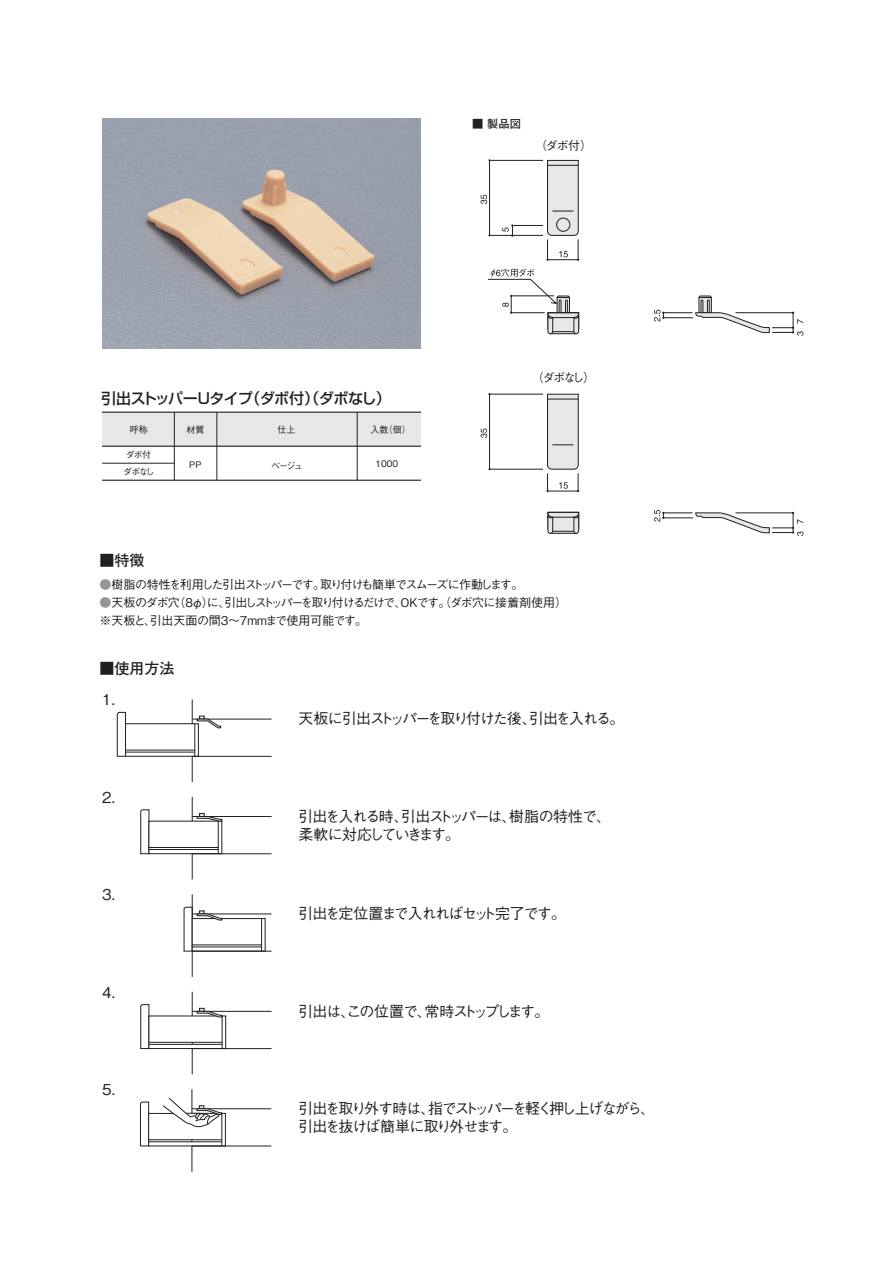
<style>
.page{position:relative;width:893px;height:1263px;background:#fff}
.page>*{position:absolute;margin:0;border:0;box-sizing:border-box;transform-origin:0 0}
.t1{font:500 15px/18px "Gothic BBB Pro";letter-spacing:-.115em;color:#231f20}
.t2{font:500 15px "Shin Go Pro";letter-spacing:-.045em;color:#231f20}
.t3{font:700 15px "Futo Go B101 Pro";color:#231f20}
.t4{font:500 12px/18px "Gothic BBB Pro";letter-spacing:-.075em;color:#231f20}
.t5{font:500 12px "Gothic BBB Pro";letter-spacing:-.13em;color:#231f20}
.t6{font:500 12px "Gothic BBB Pro";letter-spacing:-.095em;color:#231f20}
.t7{font:700 11.25px "Futo Go B101 Pro";color:#231f20}
.t8{font:500 9px "Gothic BBB Pro";letter-spacing:-.03em;color:#231f20}
.s1{color:#939598}
</style>
<div class="page">
<img style="left:102px;top:118px;width:319px;height:230px">
<hr style="left:102px;top:463px;width:72px;height:1px;background:#231f20">
<hr style="left:102px;top:480px;width:319px;height:1px;background:#231f20">
<div style="left:102px;top:412px;width:319px;height:34px;background:#e6e7e9"></div>
<hr style="left:102px;top:446px;width:319px;height:1px;background:#231f20">
<hr style="left:102px;top:412px;width:319px;height:1px;background:#231f20">
<hr style="left:174px;top:412px;width:1px;height:68px;background:#231f20">
<hr style="left:217px;top:412px;width:1px;height:68px;background:#231f20">
<hr style="left:357px;top:412px;width:1px;height:68px;background:#231f20">
<svg style="left:547px;top:512px;width:33px;height:22px"></svg>
<svg style="left:547px;top:394px;width:32px;height:76px;background:#d2d2d4"></svg>
<svg style="left:481px;top:428px;width:6px;height:10px"></svg>
<svg style="left:559px;top:482px;width:9px;height:7px"></svg>
<svg style="left:654px;top:510px;width:149px;height:26px"></svg>
<hr style="left:192px;top:699px;width:1px;height:83px;background:#231f20">
<svg style="left:117px;top:712px;width:9px;height:45px"></svg>
<div style="left:125px;top:724px;width:73px;height:32px;background:#fff"></div>
<div style="left:125px;top:723px;width:74px;height:33px;border:1px solid #231f20"></div>
<hr style="left:125px;top:752px;width:70px;height:1px;background:#231f20">
<hr style="left:125px;top:750px;width:70px;height:1px;background:#231f20">
<hr style="left:195px;top:724px;width:1px;height:32px;background:#231f20">
<hr style="left:192px;top:719px;width:80px;height:1px;background:#231f20">
<hr style="left:192px;top:756px;width:80px;height:1px;background:#231f20">
<svg style="left:197px;top:716px;width:24px;height:12px"></svg>
<hr style="left:192px;top:797px;width:1px;height:82px;background:#231f20">
<svg style="left:140px;top:809px;width:9px;height:45px"></svg>
<div style="left:149px;top:821px;width:73px;height:33px;background:#fff"></div>
<hr style="left:149px;top:849px;width:69px;height:1px;background:#231f20">
<hr style="left:149px;top:847px;width:69px;height:1px;background:#231f20">
<hr style="left:218px;top:821px;width:1px;height:33px;background:#231f20">
<hr style="left:192px;top:816px;width:80px;height:1px;background:#231f20">
<hr style="left:192px;top:853px;width:80px;height:1px;background:#231f20">
<svg style="left:197px;top:813px;width:25px;height:8px"></svg>
<hr style="left:192px;top:894px;width:1px;height:83px;background:#231f20">
<div style="left:192px;top:918px;width:73px;height:33px;border:1px solid #231f20"></div>
<hr style="left:192px;top:947px;width:70px;height:1px;background:#231f20">
<hr style="left:192px;top:945px;width:70px;height:1px;background:#231f20">
<hr style="left:261px;top:918px;width:1px;height:33px;background:#231f20">
<hr style="left:192px;top:914px;width:80px;height:1px;background:#231f20">
<hr style="left:192px;top:951px;width:80px;height:1px;background:#231f20">
<svg style="left:184px;top:907px;width:38px;height:44px"></svg>
<hr style="left:192px;top:1089px;width:1px;height:83px;background:#231f20">
<hr style="left:192px;top:1108px;width:79px;height:1px;background:#231f20">
<hr style="left:192px;top:1146px;width:79px;height:1px;background:#231f20">
<svg style="left:140px;top:1097px;width:86px;height:49px"></svg>
<hr style="left:192px;top:992px;width:1px;height:82px;background:#231f20">
<svg style="left:140px;top:1004px;width:9px;height:45px"></svg>
<div style="left:149px;top:1016px;width:77px;height:32px;background:#fff"></div>
<div style="left:149px;top:1016px;width:77px;height:33px;border:1px solid #231f20"></div>
<hr style="left:149px;top:1044px;width:73px;height:1px;background:#231f20">
<hr style="left:149px;top:1042px;width:73px;height:1px;background:#231f20">
<hr style="left:222px;top:1016px;width:1px;height:32px;background:#231f20">
<hr style="left:192px;top:1011px;width:80px;height:1px;background:#231f20">
<hr style="left:192px;top:1048px;width:80px;height:1px;background:#231f20">
<svg style="left:197px;top:1008px;width:25px;height:9px"></svg>
<div style="left:489px;top:160px;width:54px;height:76px;border:1px solid #231f20"></div>
<svg style="left:481px;top:195px;width:6px;height:9px"></svg>
<svg style="left:502px;top:160px;width:77px;height:77px"></svg>
<div style="left:547px;top:239px;width:31px;height:21px;border:1px solid #231f20"></div>
<svg style="left:559px;top:251px;width:9px;height:6px"></svg>
<svg style="left:488px;top:269px;width:92px;height:65px"></svg>
<svg style="left:654px;top:295px;width:149px;height:41px"></svg>
<p class="t7" style="left:472px;top:115px;width:50px">■ 製品図</p>
<p class="t6" style="left:535px;top:136px;width:58px">（ダボ付）</p>
<p class="t2" style="left:101px;top:386px;width:291px">引出ストッパーUタイプ（ダボ付）（ダボなし）</p>
<p class="t8" style="left:186px;top:422px;width:20px">材質</p>
<p class="t8" style="left:278px;top:423px;width:19px">仕上</p>
<p class="t8" style="left:370px;top:422px;width:42px">入数（個）</p>
<p class="t8" style="left:126px;top:447px;width:27px">ダボ付</p>
<p class="t8" style="left:189px;top:457px;width:14px">PP</p>
<p class="t8" style="left:271px;top:458px;width:33px">ベージュ</p>
<p class="t8" style="left:123px;top:464px;width:33px">ダボなし</p>
<p class="t8" style="left:130px;top:422px;width:19px">呼称</p>
<p class="t8" style="left:376px;top:457px;width:24px">1000</p>
<p class="t3" style="left:100px;top:548px;width:46px">■特徴</p>
<p class="t6" style="left:532px;top:368px;width:65px">（ダボなし）</p>
<p class="t5" style="left:100px;top:575px;width:425px"><span class="s1">●</span>樹脂の特性を利用した引出ストッパーです。取り付けも簡単でスムーズに作動します。</p>
<p class="t4" style="left:100px;top:592px;width:469px"><span class="s1">●</span>天板のダボ穴（8φ）に、引出しストッパーを取り付けるだけで、OKです。（ダボ穴に接着剤使用）※天板と、引出天面の間3～7mmまで使用可能です。</p>
<p class="t3" style="left:100px;top:656px;width:76px">■使用方法</p>
<p class="t1" style="left:102px;top:689px;width:15px">1.</p>
<p class="t1" style="left:102px;top:786px;width:15px">2.</p>
<p class="t1" style="left:102px;top:883px;width:15px">3.</p>
<p class="t1" style="left:102px;top:981px;width:15px">4.</p>
<p class="t1" style="left:102px;top:1078px;width:15px">5.</p>
<p class="t1" style="left:299px;top:708px;width:327px">天板に引出ストッパーを取り付けた後、引出を入れる。</p>
<p class="t1" style="left:298px;top:805px;width:314px">引出を入れる時、引出ストッパーは、樹脂の特性で、柔軟に対応していきます。</p>
<p class="t1" style="left:298px;top:902px;width:269px">引出を定位置まで入れればセット完了です。</p>
<p class="t1" style="left:298px;top:1000px;width:253px">引出は、この位置で、常時ストップします。</p>
<p class="t1" style="left:298px;top:1097px;width:358px">引出を取り外す時は、指でストッパーを軽く押し上げながら、引出を抜けば簡単に取り外せます。</p>
</div>
